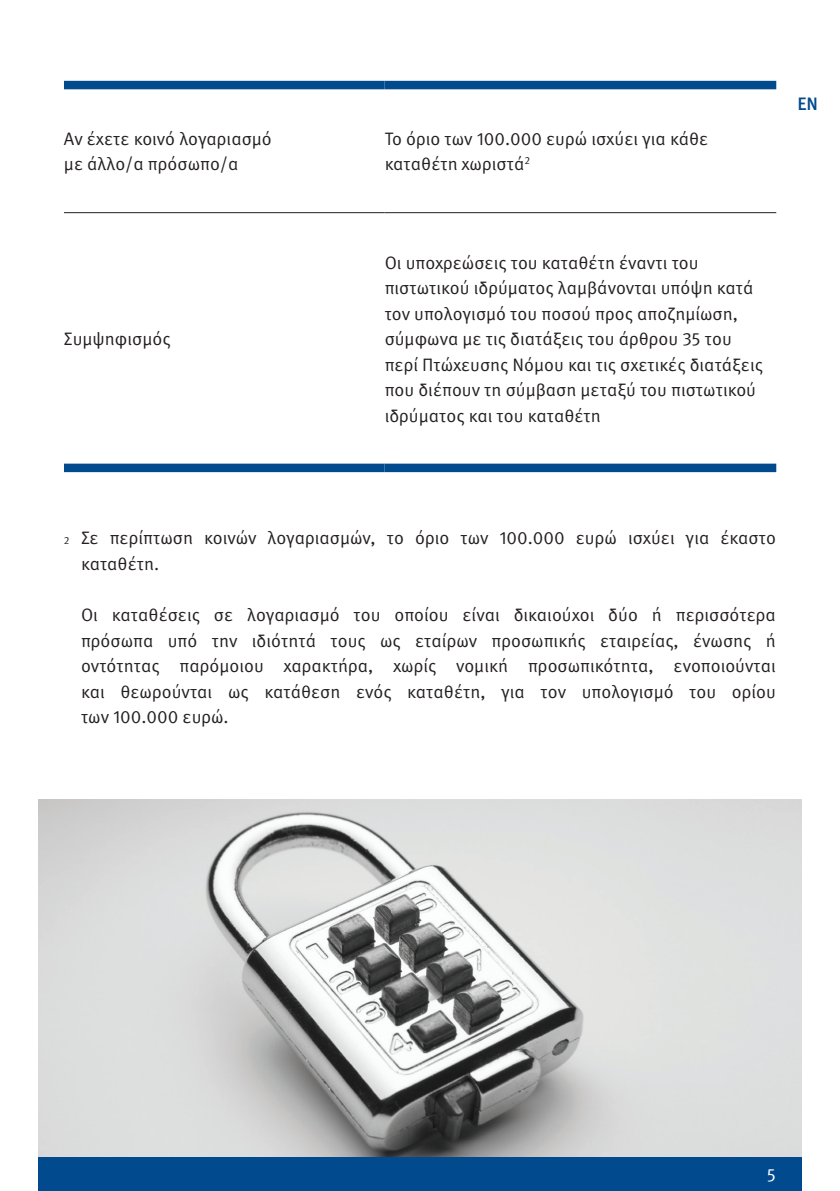
<style>
.page{position:relative;width:840px;height:1191px;background:#fff}
.page>*{position:absolute;margin:0;border:0;box-sizing:border-box;transform-origin:0 0}
.TABLE_TEXT_GR{font:18px/25.6px "Meta Pro Norm";color:#231f20}
.TEXT_TAB_GR{font:18px/25.6px "Meta Pro Norm";color:#231f20}
.t1{font:500 18px "Meta Pro";color:#004a8d}
.t2{font:18px "Meta Pro Norm";color:#fff}
.s1{font-size:10.4px}
</style>
<div class="page">
<div style="left:38px;top:1157px;width:763px;height:34px;background:#004a8d"></div>
<hr style="left:64px;top:212px;width:320px;height:1px;background:#231f20">
<hr style="left:384px;top:212px;width:391px;height:1px;background:#231f20">
<div style="left:64px;top:81px;width:320px;height:8px;background:#004a8d"></div>
<div style="left:384px;top:81px;width:391px;height:8px;background:#004a8d"></div>
<div style="left:64px;top:463px;width:320px;height:9px;background:#004a8d"></div>
<div style="left:384px;top:463px;width:391px;height:9px;background:#004a8d"></div>
<img style="left:38px;top:799px;width:763px;height:358px">
<p class="TABLE_TEXT_GR" style="left:64px;top:125px;width:209px">Αν έχετε κοινό λογαριασμό με άλλο/α πρόσωπο/α</p>
<p class="TABLE_TEXT_GR" style="left:384px;top:125px;width:325px">Το όριο των 100.000 ευρώ ισχύει για κάθε καταθέτη χωριστά<sup>2</sup></p>
<p class="TABLE_TEXT_GR" style="left:64px;top:325px;width:108px">Συμψηφισμός</p>
<p class="TABLE_TEXT_GR" style="left:384px;top:248px;width:379px">Οι υποχρεώσεις του καταθέτη έναντι του πιστωτικού ιδρύματος λαμβάνονται υπόψη κατά τον υπολογισμό του ποσού προς αποζημίωση, σύμφωνα με τις διατάξεις του άρθρου 35 του περί Πτώχευσης Νόμου και τις σχετικές διατάξεις που διέπουν τη σύμβαση μεταξύ του πιστωτικού ιδρύματος και του καταθέτη</p>
<p class="t1" style="left:797px;top:90px;width:22px">EN</p>
<p class="TEXT_TAB_GR" style="left:81px;top:524px;width:696px;text-indent:-17px"><span class="s1">2</span> Σε περίπτωση κοινών λογαριασμών, το όριο των 100.000 ευρώ ισχύει για έκαστο καταθέτη.</p>
<p class="TEXT_TAB_GR" style="left:81px;top:601px;width:696px;text-align:justify">Οι καταθέσεις σε λογαριασμό του οποίου είναι δικαιούχοι δύο ή περισσότερα πρόσωπα υπό την ιδιότητά τους ως εταίρων προσωπικής εταιρείας, ένωσης ή οντότητας παρόμοιου χαρακτήρα, χωρίς νομική προσωπικότητα, ενοποιούνται και θεωρούνται ως κατάθεση ενός καταθέτη, για τον υπολογισμό του ορίου των 100.000 ευρώ.</p>
<p class="t2" style="left:766px;top:1160px;width:10px">5</p>
</div>
